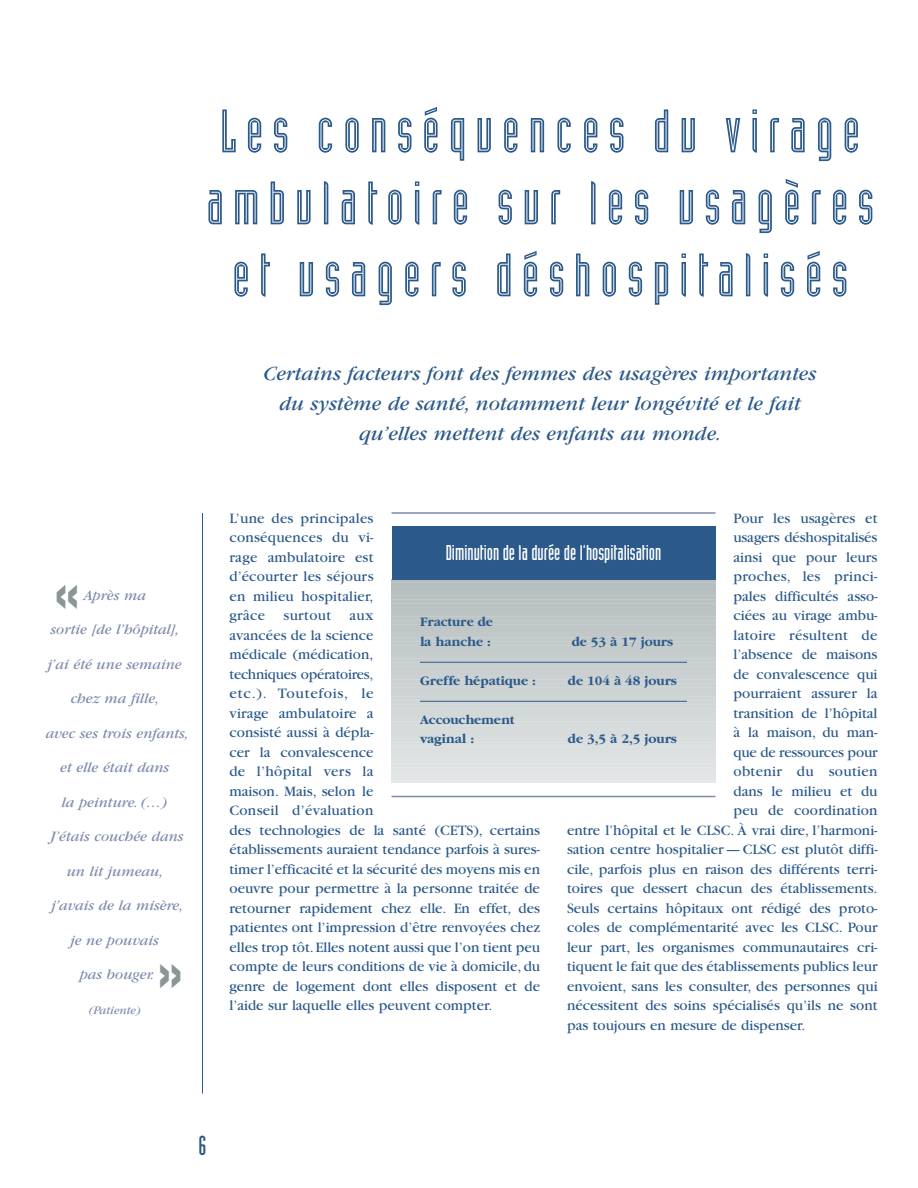
<style>
.page{position:relative;width:918px;height:1188px;background:#fff}
.page>*{position:absolute;margin:0;border:0;box-sizing:border-box;transform-origin:0 0}
.t1{font:900 63px "Helvetica";color:#8a9595;scale:.75 1}
.t2{font:60px/72px "Industria Inline";letter-spacing:.15em;color:#2b598a;text-align:center}
.t3{font:27px "Industria Solid";color:#2b598a}
.t4{font:italic 21px/30px "Garamond";color:#2b598a;text-align:center}
.t5{font:21px "Industria Solid";color:#fff}
.t6{font:15px/19.5px "Garamond";color:#2b598a;text-align:justify}
.t7{font:italic 15px "Garamond";color:#7e89ac}
.t8{font:15px "Garamond";letter-spacing:.02em;color:#2b598a}
.t9{font:700 13.5px/19.5px "Garamond";color:#2b598a}
.t10{font:italic 12px "Garamond";color:#7e89ac}
</style>
<div class="page">
<hr style="left:202px;top:513px;width:1px;height:581px;background:#2b598a">
<hr style="left:392px;top:512px;width:324px;height:2px;background:#7e89ac">
<hr style="left:392px;top:796px;width:324px;height:1px;background:#7e89ac">
<hr style="left:392px;top:580px;width:324px;height:3px;background:#b4bdbd">
<div style="left:392px;top:526px;width:324px;height:54px;background:#2b598a"></div>
<div style="left:392px;top:582px;width:324px;height:6px;background:#b5bebe"></div>
<div style="left:392px;top:586px;width:324px;height:6px;background:#b6bebf"></div>
<div style="left:392px;top:590px;width:324px;height:6px;background:#b8c0c0"></div>
<div style="left:392px;top:595px;width:324px;height:5px;background:#b9c0c0"></div>
<div style="left:392px;top:599px;width:324px;height:5px;background:#b9c1c1"></div>
<div style="left:392px;top:603px;width:324px;height:6px;background:#bac2c3"></div>
<div style="left:392px;top:607px;width:324px;height:6px;background:#bcc3c3"></div>
<div style="left:392px;top:611px;width:324px;height:6px;background:#bdc4c4"></div>
<div style="left:392px;top:616px;width:324px;height:5px;background:#bdc5c5"></div>
<div style="left:392px;top:620px;width:324px;height:5px;background:#bec6c6"></div>
<div style="left:392px;top:624px;width:324px;height:6px;background:#bfc6c7"></div>
<div style="left:392px;top:628px;width:324px;height:6px;background:#c1c7c7"></div>
<div style="left:392px;top:632px;width:324px;height:6px;background:#c2c8c8"></div>
<div style="left:392px;top:637px;width:324px;height:5px;background:#c2c9ca"></div>
<div style="left:392px;top:641px;width:324px;height:5px;background:#c3caca"></div>
<div style="left:392px;top:645px;width:324px;height:6px;background:#c4cbcb"></div>
<div style="left:392px;top:649px;width:324px;height:6px;background:#c6cccc"></div>
<div style="left:392px;top:653px;width:324px;height:6px;background:#c6cdcd"></div>
<svg style="left:392px;top:659px;width:324px;height:3px"></svg>
<div style="left:392px;top:662px;width:324px;height:5px;background:#c8cecf"></div>
<div style="left:392px;top:666px;width:324px;height:6px;background:#c9cfcf"></div>
<div style="left:392px;top:670px;width:324px;height:6px;background:#cad0d1"></div>
<div style="left:392px;top:674px;width:324px;height:6px;background:#cbd1d2"></div>
<div style="left:392px;top:679px;width:324px;height:5px;background:#ccd2d2"></div>
<div style="left:392px;top:683px;width:324px;height:5px;background:#ccd2d2"></div>
<div style="left:392px;top:687px;width:324px;height:6px;background:#cdd2d3"></div>
<div style="left:392px;top:691px;width:324px;height:6px;background:#ced3d3"></div>
<div style="left:392px;top:696px;width:324px;height:5px;background:#cfd4d4"></div>
<div style="left:392px;top:700px;width:324px;height:5px;background:#d0d5d5"></div>
<div style="left:392px;top:704px;width:324px;height:5px;background:#d1d6d7"></div>
<div style="left:392px;top:708px;width:324px;height:6px;background:#d2d7d8"></div>
<div style="left:392px;top:712px;width:324px;height:6px;background:#d3d8d8"></div>
<div style="left:392px;top:717px;width:324px;height:5px;background:#d4d9d9"></div>
<div style="left:392px;top:721px;width:324px;height:5px;background:#d5dada"></div>
<div style="left:392px;top:725px;width:324px;height:5px;background:#d6dbdb"></div>
<div style="left:392px;top:729px;width:324px;height:6px;background:#d7dbdc"></div>
<div style="left:392px;top:733px;width:324px;height:6px;background:#d8dcdd"></div>
<div style="left:392px;top:738px;width:324px;height:5px;background:#d8ddde"></div>
<div style="left:392px;top:742px;width:324px;height:5px;background:#dadedf"></div>
<div style="left:392px;top:746px;width:324px;height:6px;background:#dbdfe0"></div>
<div style="left:392px;top:750px;width:324px;height:6px;background:#dce0e1"></div>
<div style="left:392px;top:754px;width:324px;height:6px;background:#dde1e2"></div>
<div style="left:392px;top:759px;width:324px;height:5px;background:#dee2e2"></div>
<div style="left:392px;top:763px;width:324px;height:5px;background:#e0e3e3"></div>
<div style="left:392px;top:767px;width:324px;height:6px;background:#e1e4e4"></div>
<div style="left:392px;top:771px;width:324px;height:6px;background:#e2e5e6"></div>
<div style="left:392px;top:775px;width:324px;height:6px;background:#e2e6e7"></div>
<hr style="left:392px;top:780px;width:324px;height:3px;background:#e3e7e7">
<hr style="left:420px;top:662px;width:267px;height:1px;background:#2b598a">
<hr style="left:420px;top:701px;width:267px;height:1px;background:#2b598a">
<h2 class="t2" style="left:206px;top:99px;width:669px">Les conséquences du virage ambulatoire sur les usagères et usagers déshospitalisés</h2>
<h3 class="t4" style="left:264px;top:361px;width:555px">Certains facteurs font des femmes des usagères importantes du système de santé, notamment leur longévité et le fait qu’elles mettent des enfants au monde.</h3>
<h1 class="t1" style="left:51px;top:567px;width:44px">«</h1>
<p class="t7" style="left:83px;top:590px;width:64px">Après ma</p>
<p class="t7" style="left:51px;top:625px;width:130px">sortie [de l’hôpital],</p>
<p class="t7" style="left:48px;top:659px;width:136px">j’ai été une semaine</p>
<p class="t7" style="left:71px;top:694px;width:89px">chez ma fille,</p>
<p class="t7" style="left:46px;top:728px;width:144px">avec ses trois enfants,</p>
<p class="t7" style="left:60px;top:763px;width:110px">et elle était dans</p>
<p class="t7" style="left:62px;top:797px;width:107px">la peinture. (…)</p>
<p class="t7" style="left:50px;top:832px;width:135px">J’étais couchée dans</p>
<p class="t7" style="left:67px;top:866px;width:98px">un lit jumeau,</p>
<p class="t7" style="left:51px;top:901px;width:133px">j’avais de la misère,</p>
<p class="t7" style="left:70px;top:935px;width:90px">je ne pouvais</p>
<p class="t7" style="left:80px;top:970px;width:76px">pas bouger.</p>
<p class="t10" style="left:88px;top:1006px;width:54px">(Patiente)</p>
<h1 class="t1" style="left:186px;top:1005px;width:44px;rotate:-180deg">«</h1>
<p class="t6" style="left:230px;top:510px;width:146px">L’une des principales</p>
<p class="t6" style="left:734px;top:510px;width:145px">Pour les usagères et</p>
<p class="t6" style="left:230px;top:529px;width:146px">conséquences du vi-</p>
<h3 class="t5" style="left:446px;top:545px;width:217px">Diminution de la durée de l’hospitalisation</h3>
<p class="t6" style="left:734px;top:529px;width:145px">usagers déshospitalisés</p>
<p class="t6" style="left:230px;top:549px;width:145px">rage ambulatoire est</p>
<p class="t6" style="left:734px;top:549px;width:146px">ainsi que pour leurs</p>
<p class="t6" style="left:230px;top:568px;width:146px">d’écourter les séjours</p>
<p class="t8" style="left:734px;top:571px;width:145px">proches, les princi-</p>
<p class="t6" style="left:230px;top:588px;width:146px">en milieu hospitalier, grâce surtout aux avancées de la science médicale (médication, techniques opératoires, etc.). Toutefois, le virage ambulatoire a consisté aussi à dépla&shy;cer la convalescence de l’hôpital vers la maison. Mais, selon le</p>
<p class="t6" style="left:734px;top:588px;width:146px">pales difficultés asso-</p>
<p class="t6" style="left:734px;top:607px;width:146px">ciées au virage ambu-</p>
<p class="t8" style="left:734px;top:630px;width:145px">latoire résultent de</p>
<p class="t6" style="left:734px;top:646px;width:146px">l’absence de maisons</p>
<p class="t6" style="left:734px;top:666px;width:146px">de convalescence qui</p>
<p class="t6" style="left:734px;top:685px;width:146px">pourraient assurer la</p>
<p class="t6" style="left:734px;top:705px;width:146px">transition de l’hôpital</p>
<p class="t6" style="left:734px;top:724px;width:146px">à la maison, du man-</p>
<p class="t6" style="left:734px;top:744px;width:146px">que de ressources pour</p>
<p class="t8" style="left:734px;top:766px;width:145px">obtenir du soutien</p>
<p class="t6" style="left:734px;top:783px;width:146px">dans le milieu et du</p>
<p class="t6" style="left:734px;top:802px;width:146px">peu de coordination</p>
<p class="t6" style="left:567px;top:822px;width:312px">entre l’hôpital et le CLSC. À vrai dire, l’harmoni-</p>
<p class="t6" style="left:567px;top:841px;width:312px">sation centre hospitalier — CLSC est plutôt diffi-</p>
<p class="t6" style="left:567px;top:861px;width:312px">cile, parfois plus en raison des différents terri-</p>
<p class="t6" style="left:567px;top:880px;width:312px">toires que dessert chacun des établissements.</p>
<p class="t6" style="left:567px;top:900px;width:312px">Seuls certains hôpitaux ont rédigé des proto-</p>
<p class="t6" style="left:567px;top:919px;width:312px">coles de complémentarité avec les CLSC. Pour</p>
<p class="t6" style="left:567px;top:939px;width:312px">leur part, les organismes communautaires cri-</p>
<p class="t6" style="left:567px;top:958px;width:312px">tiquent le fait que des établissements publics leur</p>
<p class="t6" style="left:567px;top:978px;width:312px">envoient, sans les consulter, des personnes qui</p>
<p class="t6" style="left:567px;top:997px;width:312px">nécessitent des soins spécialisés qu’ils ne sont</p>
<p class="t6" style="left:567px;top:1017px;width:240px">pas toujours en mesure de dispenser.</p>
<p class="t9" style="left:420px;top:613px;width:74px">Fracture de la hanche :</p>
<p class="t9" style="left:572px;top:633px;width:103px">de 53 à 17 jours</p>
<p class="t9" style="left:420px;top:672px;width:118px">Greffe hépatique :</p>
<p class="t9" style="left:568px;top:672px;width:111px">de 104 à 48 jours</p>
<p class="t9" style="left:420px;top:711px;width:96px">Accouchement vaginal :</p>
<p class="t9" style="left:568px;top:730px;width:111px">de 3,5 à 2,5 jours</p>
<p class="t6" style="left:230px;top:802px;width:312px;text-align:left">Conseil d’évaluation<br>des technologies de la santé (CETS), certains établissements auraient tendance parfois à sures&shy;timer l’efficacité et la sécurité des moyens mis en oeuvre pour permettre à la personne traitée de retourner rapidement chez elle. En effet, des patientes ont l’impression d’être renvoyées chez elles trop tôt.Elles notent aussi que l’on tient peu compte de leurs conditions de vie à domicile, du genre de logement dont elles disposent et de l’aide sur laquelle elles peuvent compter.</p>
<h3 class="t3" style="left:199px;top:1135px;width:9px">6</h3>
</div>
